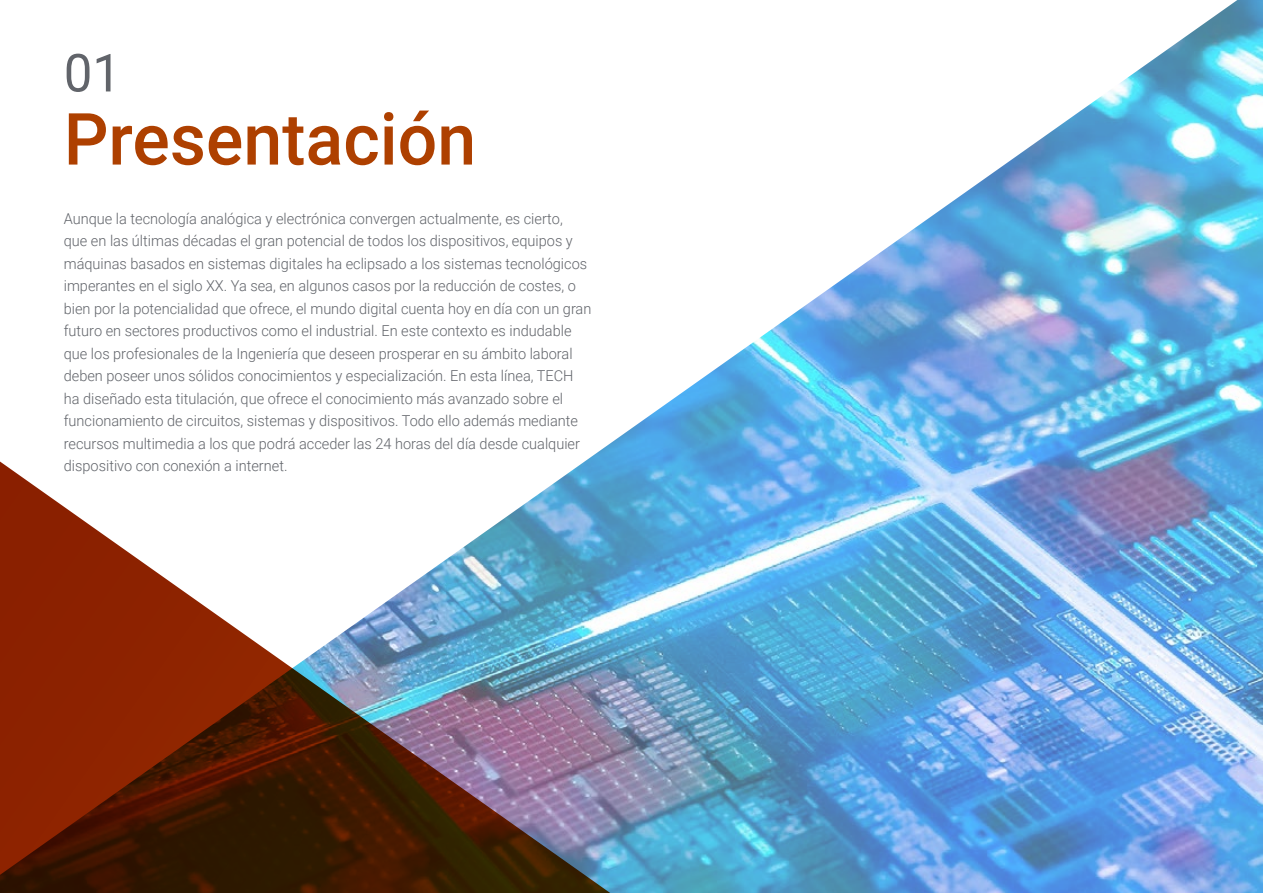
<style>
.page{position:relative;width:1263px;height:893px;background:#fff}
.page>*{position:absolute;margin:0;border:0;box-sizing:border-box;transform-origin:0 0}
.t1{font:500 72px "Roboto";color:#ae4000}
.t2{font:52.5px "Roboto";color:#61646a}
.t3{font:300 15px/22.5px "Roboto";color:#61646a}
</style>
<div class="page">
<img style="left:606px;top:0;width:657px;height:893px">
<img style="left:0;top:446px;width:640px;height:447px">
<h2 class="t2" style="left:64px;top:36px;width:59px">01</h2>
<h1 class="t1" style="left:64px;top:89px;width:414px">Presentación</h1>
<p class="t3" style="left:64px;top:207px;width:529px">Aunque la tecnología analógica y electrónica convergen actualmente, es cierto,<br>que en las últimas décadas el gran potencial de todos los dispositivos, equipos y máquinas basados en sistemas digitales ha eclipsado a los sistemas tecnológicos imperantes en el siglo XX. Ya sea, en algunos casos por la reducción de costes, o bien por la potencialidad que ofrece, el mundo digital cuenta hoy en día con un gran futuro en sectores productivos como el industrial. En este contexto es indudable que los profesionales de la Ingeniería que deseen prosperar en su ámbito laboral deben poseer unos sólidos conocimientos y especialización. En esta línea, TECH ha diseñado esta titulación, que ofrece el conocimiento más avanzado sobre el funcionamiento de circuitos, sistemas y dispositivos. Todo ello además mediante recursos multimedia a los que podrá acceder las 24 horas del día desde cualquier dispositivo con conexión a internet.</p>
</div>
